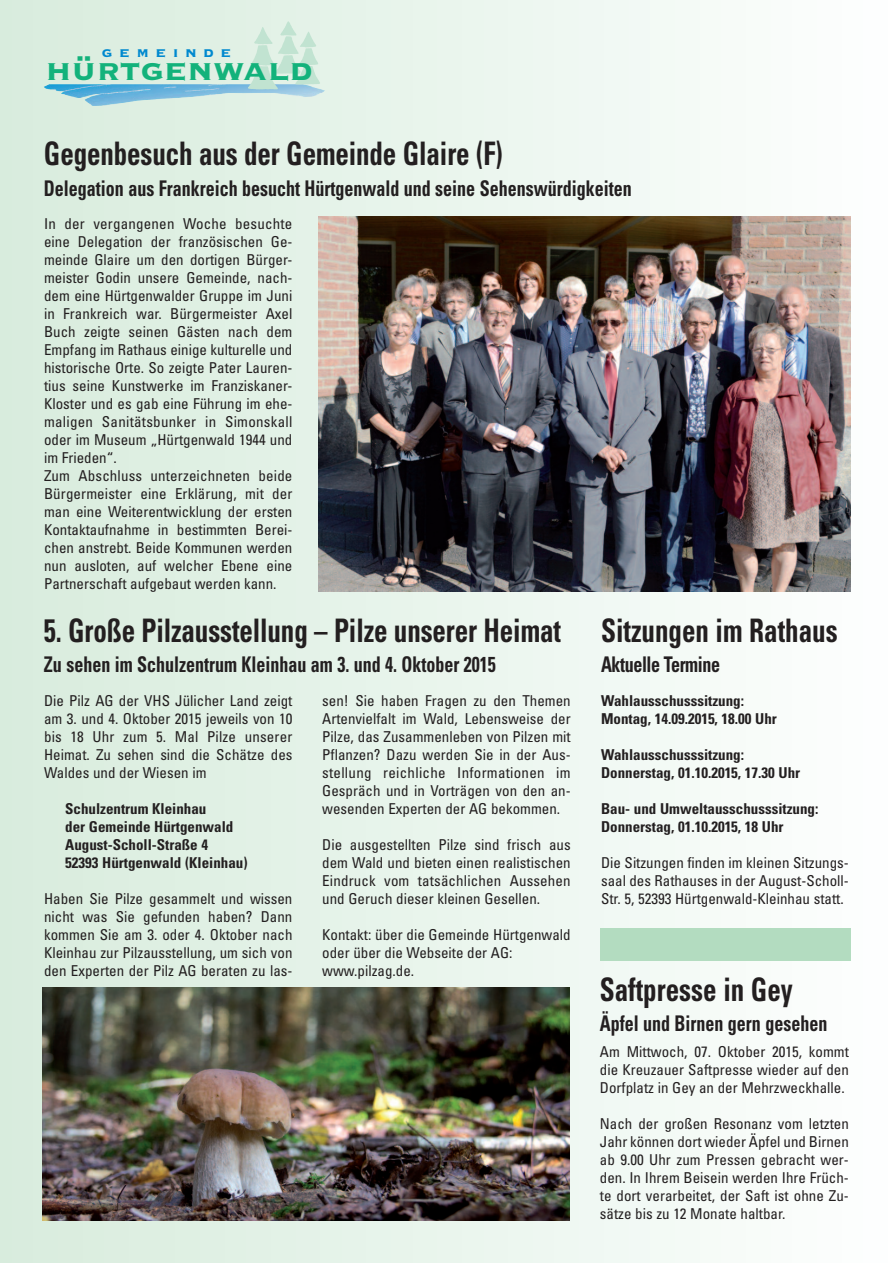
<style>
.page{position:relative;width:893px;height:1263px;background:#fff}
.page>*{position:absolute;margin:0;border:0;box-sizing:border-box;transform-origin:0 0}
.t1{font:38.25px "Copperplate Thirty Three BC";color:#13b27b}
.t2{font:700 condensed 32.4px "Univers";letter-spacing:-.005em;color:#231f20;scale:.83 1}
.t3{font:700 condensed 21.6px "Univers";color:#231f20;scale:.83 1}
.t4{font:700 condensed 21.6px "Univers";letter-spacing:-.02em;color:#231f20;scale:.83 1}
.t5{font:17.55px "Copperplate Thirty Three BC";letter-spacing:.365em;color:#0089cf}
.t6{font:condensed 15px/18px "Univers";color:#231f20;text-align:justify}
.t7{font:700 condensed 15px/18px "Univers";color:#231f20}
</style>
<div class="page">
<div style="left:0;top:0;width:893px;height:1263px;background:linear-gradient(to right,#d7ebdc,#fdfefd)"></div>
<img style="left:44px;top:84px;width:281px;height:22px">
<img style="left:247px;top:22px;width:74px;height:67px">
<div style="left:600px;top:928px;width:250px;height:33px;background:#b3dcc0"></div>
<img style="left:319px;top:217px;width:531px;height:374px">
<img style="left:43px;top:987px;width:527px;height:233px">
<p class="t5" style="left:102px;top:41px;width:131px">gemeinde</p>
<h1 class="t1" style="left:46px;top:45px;width:268px">hürtgenwald</h1>
<h2 class="t2" style="left:44px;top:142px;width:554px">Gegenbesuch aus der Gemeinde Glaire (F)</h2>
<h3 class="t3" style="left:44px;top:180px;width:710px">Delegation aus Frankreich besucht Hürtgenwald und seine Sehenswürdigkeiten</h3>
<p class="t6" style="left:44px;top:216px;width:250px;text-align:left">In der vergangenen Woche besuchte eine Delegation der französischen Ge&shy;meinde Glaire um den dortigen Bürger&shy;meister Godin unsere Gemeinde, nach&shy;dem eine Hürtgenwalder Gruppe im Juni in Frankreich war. Bürgermeister Axel Buch zeigte seinen Gästen nach dem Empfang im Rathaus einige kulturelle und historische Orte. So zeigte Pater Lauren&shy;tius seine Kunstwerke im Franziskaner-Kloster und es gab eine Führung im ehe&shy;maligen Sanitätsbunker in Simonskall oder im Museum „Hürtgenwald 1944 und im Frieden“.<br>Zum Abschluss unterzeichneten beide Bürgermeister eine Erklärung, mit der man eine Weiterentwicklung der ersten Kontaktaufnahme in bestimmten Berei&shy;chen anstrebt. Beide Kommunen werden nun ausloten, auf welcher Ebene eine Partnerschaft aufgebaut werden kann.</p>
<h2 class="t2" style="left:44px;top:618px;width:624px">5. Große Pilzausstellung – Pilze unserer Heimat</h2>
<h3 class="t3" style="left:44px;top:656px;width:546px">Zu sehen im Schulzentrum Kleinhau am 3. und 4. Oktober 2015</h3>
<p class="t6" style="left:44px;top:693px;width:250px">Die Pilz AG der VHS Jülicher Land zeigt am 3. und 4. Oktober 2015 jeweils von 10 bis 18 Uhr zum 5. Mal Pilze unserer Heimat. Zu sehen sind die Schätze des Waldes und der Wiesen im</p>
<p class="t7" style="left:65px;top:801px;width:184px">Schulzentrum Kleinhau<br>der Gemeinde Hürtgenwald<br>August-Scholl-Straße 4<br>52393 Hürtgenwald (Kleinhau)</p>
<p class="t6" style="left:44px;top:891px;width:250px">Haben Sie Pilze gesammelt und wissen nicht was Sie gefunden haben? Dann kommen Sie am 3. oder 4. Oktober nach Kleinhau zur Pilzausstellung, um sich von den Experten der Pilz AG beraten zu las-</p>
<p class="t6" style="left:322px;top:693px;width:250px">sen! Sie haben Fragen zu den Themen Artenvielfalt im Wald, Lebensweise der Pilze, das Zusammenleben von Pilzen mit Pflanzen? Dazu werden Sie in der Aus&shy;stellung reichliche Informationen im Gespräch und in Vorträgen von den an&shy;wesenden Experten der AG bekommen.</p>
<p class="t6" style="left:322px;top:837px;width:250px">Die ausgestellten Pilze sind frisch aus dem Wald und bieten einen realistischen Eindruck vom tatsächlichen Aussehen und Geruch dieser kleinen Gesellen.</p>
<p class="t6" style="left:322px;top:927px;width:250px;text-align:left">Kontakt: über die Gemeinde Hürtgenwald oder über die Webseite der AG: www.pilzag.de.</p>
<h2 class="t2" style="left:601px;top:618px;width:287px">Sitzungen im Rathaus</h2>
<h3 class="t4" style="left:601px;top:657px;width:145px">Aktuelle Termine</h3>
<p class="t7" style="left:601px;top:693px;width:177px">Wahlausschusssitzung:<br>Montag, 14.09.2015, 18.00 Uhr</p>
<p class="t7" style="left:601px;top:747px;width:201px">Wahlausschusssitzung:<br>Donnerstag, 01.10.2015, 17.30 Uhr</p>
<p class="t7" style="left:601px;top:801px;width:219px">Bau- und Umweltausschusssitzung:<br>Donnerstag, 01.10.2015, 18 Uhr</p>
<p class="t6" style="left:601px;top:855px;width:249px">Die Sitzungen finden im kleinen Sitzungs&shy;saal des Rathauses in der August-Scholl-Str. 5, 52393 Hürtgenwald-Kleinhau statt.</p>
<h2 class="t2" style="left:600px;top:977px;width:234px">Saftpresse in Gey</h2>
<h3 class="t3" style="left:600px;top:1015px;width:276px">Äpfel und Birnen gern gesehen</h3>
<p class="t6" style="left:600px;top:1044px;width:251px">Am Mittwoch, 07. Oktober 2015, kommt die Kreuzauer Saftpresse wieder auf den Dorfplatz in Gey an der Mehrzweckhalle.</p>
<p class="t6" style="left:600px;top:1116px;width:251px">Nach der großen Resonanz vom letzten Jahr können dort wieder Äpfel und Birnen ab 9.00 Uhr zum Pressen gebracht wer&shy;den. In Ihrem Beisein werden Ihre Früch&shy;te dort verarbeitet, der Saft ist ohne Zu&shy;sätze bis zu 12 Monate haltbar.</p>
</div>
